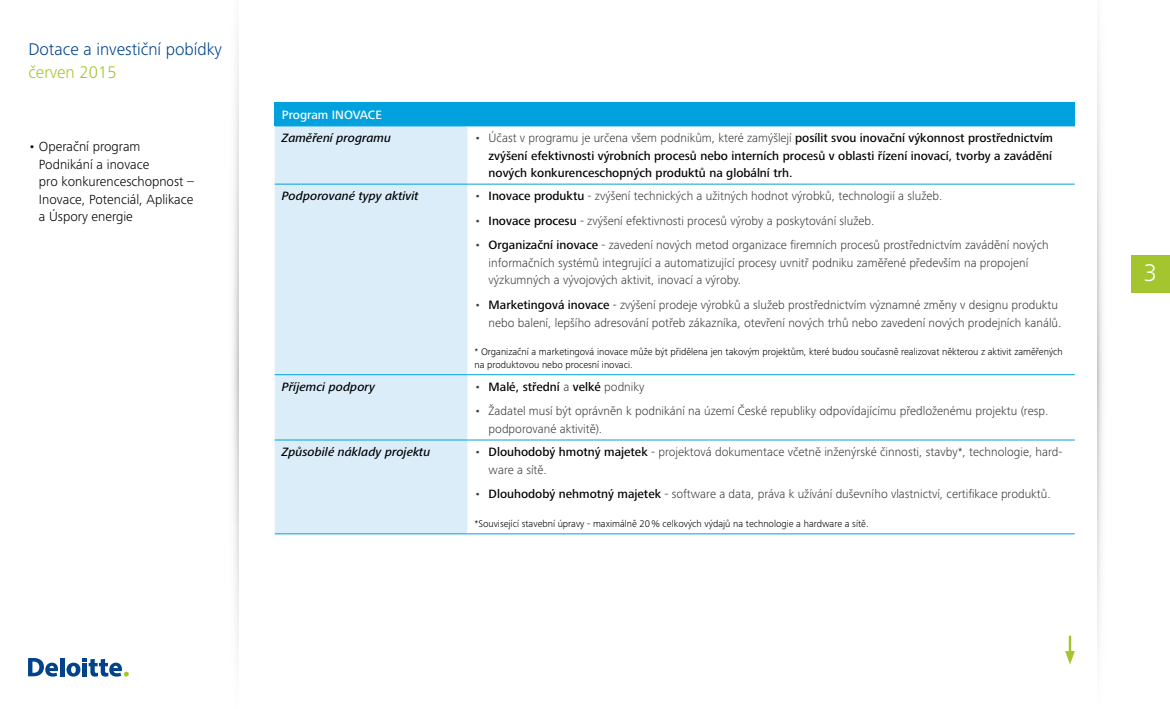
<style>
.page{position:relative;width:1170px;height:709px;background:#fff}
.page>*{position:absolute;margin:0;border:0;box-sizing:border-box;transform-origin:0 0}
.t1{font:300 25px "Frutiger Next Pro";color:#fff}
.t2{font:300 17.5px "Frutiger Next Pro";color:#00438b}
.t3{font:300 17.5px "Frutiger Next Pro";color:#a4c52d}
.t4{font:300 13.75px/17.5px "Frutiger Next Pro";color:#000}
.t5{font:300 12.5px/17.5px "Frutiger Next Pro";color:#3e3d40}
.t6{font:500 12.5px/17.5px "Frutiger Next Pro";color:#000;text-align:justify}
.t7{font:italic 500 12.5px "Frutiger Next Pro";color:#000}
.t8{font:500 12.5px "Frutiger Next Pro";color:#fff}
.t9{font:300 10px/12.5px "Frutiger Next Pro";color:#000}
.s1{font-weight:300;color:#3e3d40}
.s2{font-weight:500;color:#000}
</style>
<div class="page">
<div style="left:1130px;top:255px;width:39px;height:38px;background:#a4c52d"></div>
<hr style="left:60px;top:658px;width:4px;height:18px;background:#00438b">
<svg style="left:28px;top:658px;width:30px;height:18px"></svg>
<svg style="left:66px;top:658px;width:63px;height:18px"></svg>
<img style="left:233px;top:51px;width:5px;height:586px">
<img style="left:1097px;top:37px;width:6px;height:613px">
<hr style="left:1068px;top:636px;width:3px;height:20px;background:#a4c52d">
<svg style="left:1065px;top:651px;width:9px;height:13px"></svg>
<div style="left:275px;top:103px;width:799px;height:23px;background:#00a1dd"></div>
<div style="left:275px;top:127px;width:192px;height:406px;background:#daedf9"></div>
<hr style="left:275px;top:102px;width:192px;height:1px;background:#00a1dd">
<hr style="left:467px;top:102px;width:607px;height:1px;background:#00a1dd">
<hr style="left:275px;top:126px;width:192px;height:1px;background:#00a1dd">
<hr style="left:467px;top:126px;width:607px;height:1px;background:#00a1dd">
<hr style="left:275px;top:184px;width:192px;height:1px;background:#00a1dd">
<hr style="left:467px;top:184px;width:607px;height:1px;background:#00a1dd">
<hr style="left:275px;top:374px;width:192px;height:1px;background:#00a1dd">
<hr style="left:467px;top:374px;width:607px;height:1px;background:#00a1dd">
<hr style="left:275px;top:439px;width:192px;height:1px;background:#00a1dd">
<hr style="left:467px;top:439px;width:607px;height:1px;background:#00a1dd">
<hr style="left:275px;top:533px;width:192px;height:1px;background:#00a1dd">
<hr style="left:467px;top:533px;width:607px;height:1px;background:#00a1dd">
<h2 class="t2" style="left:28px;top:39px;width:195px">Dotace a investiční pobídky</h2>
<h2 class="t3" style="left:28px;top:62px;width:90px">červen 2015</h2>
<p class="t4" style="left:39px;top:138px;width:156px;text-indent:-11px">• Operační program<br>Podnikání a inovace<br>pro konkurenceschopnost –<br>Inovace, Potenciál, Aplikace a Úspory energie</p>
<p class="t8" style="left:282px;top:107px;width:101px">Program INOVACE</p>
<p class="t7" style="left:282px;top:131px;width:111px">Zaměření programu</p>
<p class="t6" style="left:488px;top:129px;width:566px;text-indent:-14px"><span class="s1">• Účast v programu je určena všem podnikům, které zamýšlejí</span> posílit svou inovační výkonnost prostřednictvím zvýšení efektivnosti výrobních procesů nebo interních procesů v oblasti řízení inovací, tvorby a zavádění nových konkurenceschopných produktů na globální trh.</p>
<p class="t7" style="left:282px;top:189px;width:138px">Podporované typy aktivit</p>
<p class="t5" style="left:474px;top:187px;width:469px">• <span class="s2">Inovace produktu</span> - zvýšení technických a užitných hodnot výrobků, technologií a služeb.</p>
<p class="t5" style="left:474px;top:212px;width:401px">• <span class="s2">Inovace procesu</span> - zvýšení efektivnosti procesů výroby a poskytování služeb.</p>
<p class="t5" style="left:488px;top:236px;width:561px;text-indent:-14px">• <span class="s2">Organizační inovace</span> - zavedení nových metod organizace firemních procesů prostřednictvím zavádění nových informačních systémů integrující a automatizující procesy uvnitř podniku zaměřené především na propojení výzkumných a vývojových aktivit, inovací a výroby.</p>
<p class="t5" style="left:474px;top:296px;width:588px;text-align:right">• <span class="s2">Marketingová inovace</span> - zvýšení prodeje výrobků a služeb prostřednictvím významné změny v designu produktu nebo balení, lepšího adresování potřeb zákazníka, otevření nových trhů nebo zavedení nových prodejních kanálů.</p>
<p class="t9" style="left:474px;top:345px;width:590px">* Organizační a marketingová inovace může být přidělena jen takovým projektům, které budou současně realizovat některou z aktivit zaměřených na produktovou nebo procesní inovaci.</p>
<p class="t7" style="left:282px;top:379px;width:95px">Příjemci podpory</p>
<p class="t6" style="left:474px;top:378px;width:171px"><span class="s1">•</span> Malé, střední <span class="s1">a</span> velké <span class="s1">podniky</span></p>
<p class="t5" style="left:488px;top:402px;width:561px;text-indent:-14px">• Žadatel musí být oprávněn k podnikání na území České republiky odpovídajícímu předloženému projektu (resp. podporované aktivitě).</p>
<p class="t7" style="left:282px;top:445px;width:150px">Způsobilé náklady projektu</p>
<p class="t5" style="left:488px;top:443px;width:575px;text-indent:-14px">• <span class="s2">Dlouhodobý hmotný majetek</span> - projektová dokumentace včetně inženýrské činnosti, stavby*, technologie, hard&shy;ware a sítě.</p>
<p class="t5" style="left:474px;top:485px;width:577px">• <span class="s2">Dlouhodobý nehmotný majetek</span> - software a data, práva k užívání duševního vlastnictví, certifikace produktů.</p>
<p class="t9" style="left:474px;top:517px;width:395px">*Související stavební úpravy - maximálně 20% celkových výdajů na technologie a hardware a sítě.</p>
<h1 class="t1" style="left:1143px;top:259px;width:15px">3</h1>
</div>
